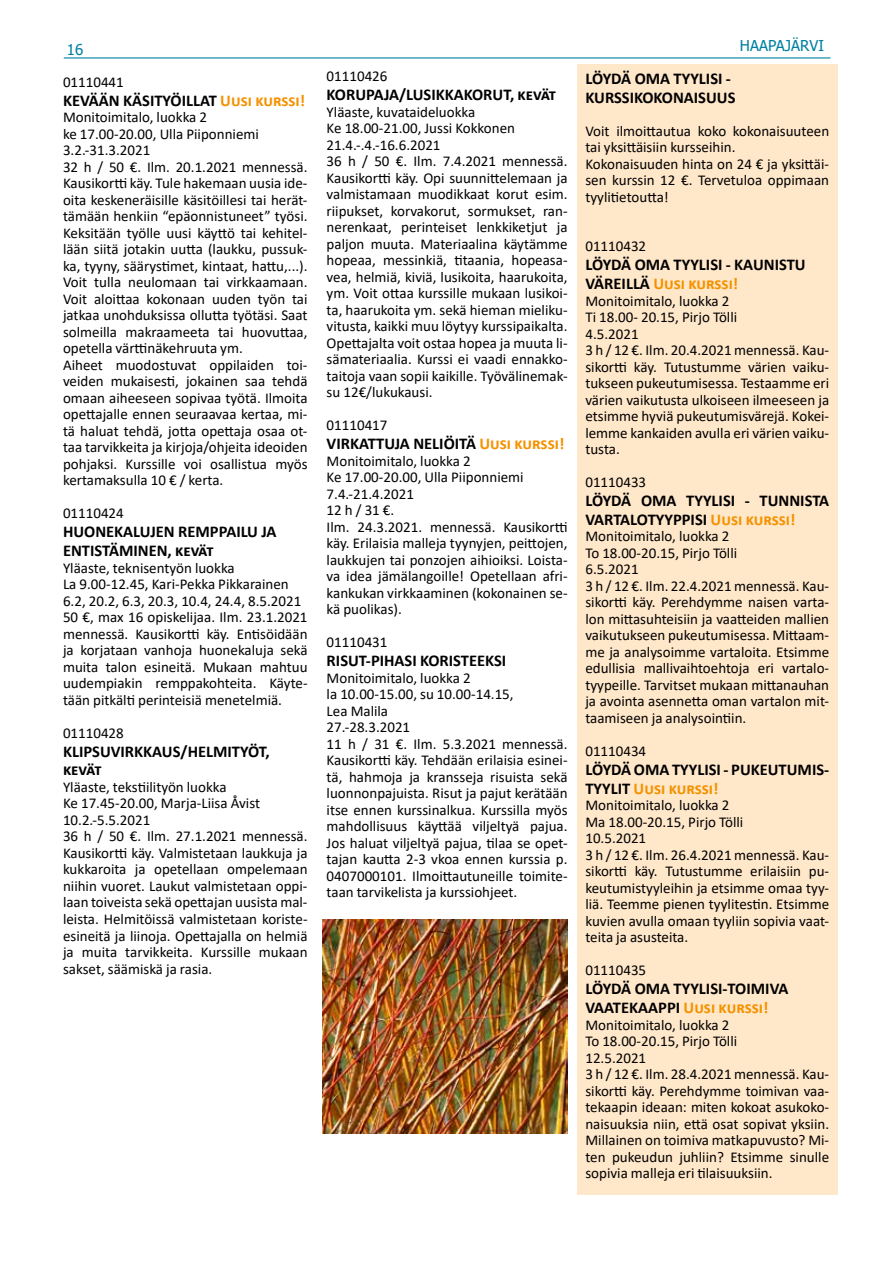
<style>
.page{position:relative;width:893px;height:1263px;background:#fff}
.page>*{position:absolute;margin:0;border:0;box-sizing:border-box;transform-origin:0 0}
.t1{font:700 16.5px/18.9px "Calibri";color:#000}
.t2{font:15px/16.5px "Calibri";color:#000}
.t3{font:15px "Tahoma";color:#0080a1}
.s1{color:#f49200}
</style>
<div class="page">
<hr style="left:64px;top:57px;width:766px;height:2px;background:#0080a1">
<div style="left:577px;top:64px;width:261px;height:1130px;background:#ffe7ca"></div>
<img style="left:323px;top:919px;width:245px;height:214px">
<p class="t3" style="left:67px;top:40px;width:18px">16</p>
<p class="t3" style="left:740px;top:36px;width:86px">HAAPAJÄRVI</p>
<p class="t2" style="left:327px;top:68px;width:62px">01110426</p>
<p class="t1" style="left:327px;top:85px;width:231px">KORUPAJA/LUSIKKAKORUT, kevät</p>
<p class="t2" style="left:327px;top:103px;width:242px">Yläaste, kuvataideluokka<br>Ke 18.00-21.00, Jussi Kokkonen 21.4.-.4.-16.6.2021<br>36 h / 50 €. Ilm. 7.4.2021 mennessä.<br>Kausikortti käy. Opi suunnittelemaan ja valmistamaan muodikkaat korut esim. riipukset, korvakorut, sormukset, ran&shy;nerenkaat, perinteiset lenkkiketjut ja paljon muuta. Materiaalina käytämme hopeaa, messinkiä, titaania, hopeasa&shy;vea, helmiä, kiviä, lusikoita, haarukoita, ym. Voit ottaa kurssille mukaan lusikoi&shy;ta, haarukoita ym. sekä hieman mieliku&shy;vitusta, kaikki muu löytyy kurssipaikalta.<br>Opettajalta voit ostaa hopea ja muuta li&shy;sämateriaalia. Kurssi ei vaadi ennakko&shy;taitoja vaan sopii kaikille. Työvälinemak&shy;su 12€/lukukausi.</p>
<p class="t2" style="left:327px;top:417px;width:62px">01110417</p>
<p class="t1" style="left:327px;top:434px;width:239px">VIRKATTUJA NELIÖITÄ <span class="s1">Uusi kurssi!</span></p>
<p class="t2" style="left:327px;top:452px;width:242px">Monitoimitalo, luokka 2<br>Ke 17.00-20.00, Ulla Piiponniemi<br>7.4.-21.4.2021<br>12 h / 31 €.<br>Ilm. 24.3.2021. mennessä. Kausikortti käy. Erilaisia malleja tyynyjen, peittojen, laukkujen tai ponzojen aihioiksi. Loista&shy;va idea jämälangoille! Opetellaan afri&shy;kankukan virkkaaminen (kokonainen se&shy;kä puolikas).</p>
<p class="t2" style="left:327px;top:634px;width:62px">01110431</p>
<p class="t1" style="left:327px;top:651px;width:181px">RISUT-PIHASI KORISTEEKSI</p>
<p class="t2" style="left:327px;top:669px;width:242px">Monitoimitalo, luokka 2<br>la 10.00-15.00, su 10.00-14.15,<br>Lea Malila<br>27.-28.3.2021<br>11 h / 31 €. Ilm. 5.3.2021 mennessä.<br>Kausikortti käy. Tehdään erilaisia esinei&shy;tä, hahmoja ja kransseja risuista sekä luonnonpajuista. Risut ja pajut kerätään itse ennen kurssinalkua. Kurssilla myös mahdollisuus käyttää viljeltyä pajua.<br>Jos haluat viljeltyä pajua, tilaa se opet&shy;tajan kautta 2-3 vkoa ennen kurssia p.<br>0407000101. Ilmoittautuneille toimite&shy;taan tarvikelista ja kurssiohjeet.</p>
<p class="t1" style="left:585px;top:69px;width:152px">LÖYDÄ OMA TYYLISI -<br>KURSSIKOKONAISUUS</p>
<p class="t2" style="left:585px;top:122px;width:245px">Voit ilmoittautua koko kokonaisuuteen tai yksittäisiin kursseihin.<br>Kokonaisuuden hinta on 24 € ja yksittäi&shy;sen kurssin 12 €. Tervetuloa oppimaan tyylitietoutta!</p>
<p class="t2" style="left:585px;top:238px;width:62px">01110432</p>
<p class="t1" style="left:585px;top:255px;width:222px">LÖYDÄ OMA TYYLISI - KAUNISTU<br>VÄREILLÄ <span class="s1">Uusi kurssi!</span></p>
<p class="t2" style="left:585px;top:292px;width:245px">Monitoimitalo, luokka 2<br>Ti 18.00- 20.15, Pirjo Tölli<br>4.5.2021<br>3 h / 12 €. Ilm. 20.4.2021 mennessä. Kau&shy;sikortti käy. Tutustumme värien vaiku&shy;tukseen pukeutumisessa. Testaamme eri värien vaikutusta ulkoiseen ilmeeseen ja etsimme hyviä pukeutumisvärejä. Kokei&shy;lemme kankaiden avulla eri värien vaiku&shy;tusta.</p>
<p class="t2" style="left:585px;top:473px;width:62px">01110433</p>
<p class="t1" style="left:585px;top:491px;width:245px">LÖYDÄ OMA TYYLISI - TUNNISTA<br>VARTALOTYYPPISI <span class="s1">Uusi kurssi!</span></p>
<p class="t2" style="left:585px;top:528px;width:245px">Monitoimitalo, luokka 2<br>To 18.00-20.15, Pirjo Tölli<br>6.5.2021<br>3 h / 12 €. Ilm. 22.4.2021 mennessä. Kau&shy;sikortti käy. Perehdymme naisen varta&shy;lon mittasuhteisiin ja vaatteiden mallien vaikutukseen pukeutumisessa. Mittaam&shy;me ja analysoimme vartaloita. Etsimme edullisia mallivaihtoehtoja eri vartalo&shy;tyypeille. Tarvitset mukaan mittanauhan ja avointa asennetta oman vartalon mit&shy;taamiseen ja analysointiin.</p>
<p class="t2" style="left:585px;top:742px;width:62px">01110434</p>
<p class="t1" style="left:585px;top:760px;width:245px">LÖYDÄ OMA TYYLISI - PUKEUTUMIS-<br>TYYLIT <span class="s1">Uusi kurssi!</span></p>
<p class="t2" style="left:585px;top:796px;width:245px">Monitoimitalo, luokka 2<br>Ma 18.00-20.15, Pirjo Tölli<br>10.5.2021<br>3 h / 12 €. Ilm. 26.4.2021 mennessä. Kau&shy;sikortti käy. Tutustumme erilaisiin pu&shy;keutumistyyleihin ja etsimme omaa tyy&shy;liä. Teemme pienen tyylitestin. Etsimme kuvien avulla omaan tyyliin sopivia vaat&shy;teita ja asusteita.</p>
<p class="t2" style="left:585px;top:961px;width:62px">01110435</p>
<p class="t1" style="left:585px;top:979px;width:205px">LÖYDÄ OMA TYYLISI-TOIMIVA<br>VAATEKAAPPI <span class="s1">Uusi kurssi!</span></p>
<p class="t2" style="left:585px;top:1016px;width:245px">Monitoimitalo, luokka 2<br>To 18.00-20.15, Pirjo Tölli<br>12.5.2021<br>3 h / 12 €. Ilm. 28.4.2021 mennessä. Kau&shy;sikortti käy. Perehdymme toimivan vaa&shy;tekaapin ideaan: miten kokoat asukoko&shy;naisuuksia niin, että osat sopivat yksiin.<br>Millainen on toimiva matkapuvusto? Mi&shy;ten pukeudun juhliin? Etsimme sinulle sopivia malleja eri tilaisuuksiin.</p>
<p class="t2" style="left:63px;top:73px;width:62px">01110441</p>
<p class="t1" style="left:63px;top:91px;width:244px">KEVÄÄN KÄSITYÖILLAT <span class="s1">Uusi kurssi!</span></p>
<p class="t2" style="left:63px;top:109px;width:246px">Monitoimitalo, luokka 2<br>ke 17.00-20.00, Ulla Piiponniemi 3.2.-31.3.2021<br>32 h / 50 €. Ilm. 20.1.2021 mennessä.<br>Kausikortti käy. Tule hakemaan uusia ide&shy;oita keskeneräisille käsitöillesi tai herät&shy;tämään henkiin “epäonnistuneet” työsi.<br>Keksitään työlle uusi käyttö tai kehitel&shy;lään siitä jotakin uutta (laukku, pussuk&shy;ka, tyyny, säärystimet, kintaat, hattu,...).<br>Voit tulla neulomaan tai virkkaamaan.<br>Voit aloittaa kokonaan uuden työn tai jatkaa unohduksissa ollutta työtäsi. Saat solmeilla makraameeta tai huovuttaa, opetella värttinäkehruuta ym.<br>Aiheet muodostuvat oppilaiden toi&shy;veiden mukaisesti, jokainen saa tehdä omaan aiheeseen sopivaa työtä. Ilmoita opettajalle ennen seuraavaa kertaa, mi&shy;tä haluat tehdä, jotta opettaja osaa ot&shy;taa tarvikkeita ja kirjoja/ohjeita ideoiden pohjaksi. Kurssille voi osallistua myös kertamaksulla 10 € / kerta.</p>
<p class="t2" style="left:63px;top:505px;width:62px">01110424</p>
<p class="t1" style="left:63px;top:522px;width:215px">HUONEKALUJEN REMPPAILU JA<br>ENTISTÄMINEN, kevät</p>
<p class="t2" style="left:63px;top:559px;width:246px">Yläaste, teknisentyön luokka<br>La 9.00-12.45, Kari-Pekka Pikkarainen 6.2, 20.2, 6.3, 20.3, 10.4, 24.4, 8.5.2021<br>50 €, max 16 opiskelijaa. Ilm. 23.1.2021 mennessä. Kausikortti käy. Entisöidään ja korjataan vanhoja huonekaluja sekä muita talon esineitä. Mukaan mahtuu uudempiakin remppakohteita. Käyte&shy;tään pitkälti perinteisiä menetelmiä.</p>
<p class="t2" style="left:63px;top:724px;width:62px">01110428</p>
<p class="t1" style="left:63px;top:741px;width:208px">KLIPSUVIRKKAUS/HELMITYÖT, kevät</p>
<p class="t2" style="left:63px;top:778px;width:246px">Yläaste, tekstiilityön luokka<br>Ke 17.45-20.00, Marja-Liisa Åvist 10.2.-5.5.2021<br>36 h / 50 €. Ilm. 27.1.2021 mennessä.<br>Kausikortti käy. Valmistetaan laukkuja ja kukkaroita ja opetellaan ompelemaan niihin vuoret. Laukut valmistetaan oppi&shy;laan toiveista sekä opettajan uusista mal&shy;leista. Helmitöissä valmistetaan koriste&shy;esineitä ja liinoja. Opettajalla on helmiä ja muita tarvikkeita. Kurssille mukaan sakset, säämiskä ja rasia.</p>
</div>
